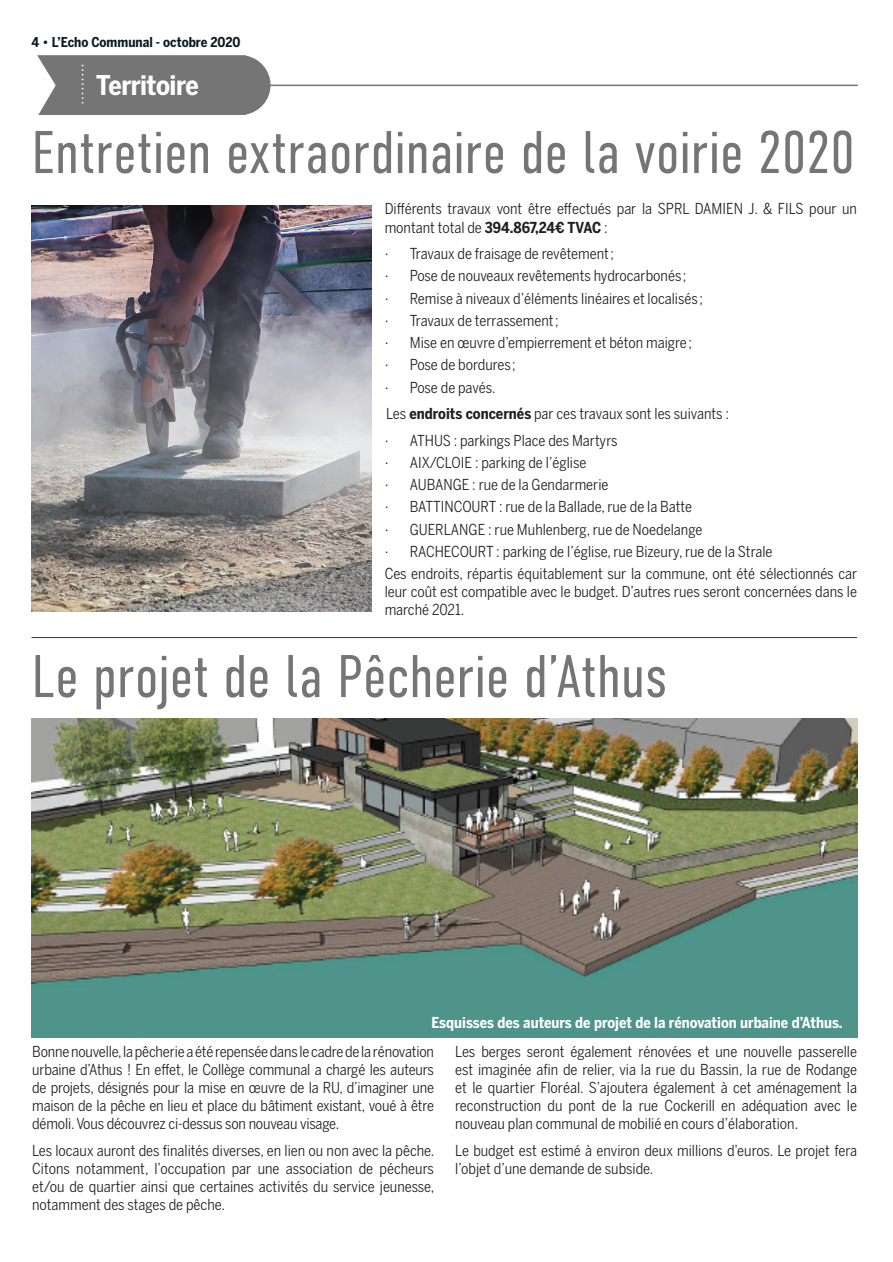
<style>
.page{position:relative;width:893px;height:1262px;background:#fff}
.page>*{position:absolute;margin:0;border:0;box-sizing:border-box;transform-origin:0 0}
.t1{font:300 60px "DIN Condensed";letter-spacing:-.005em;color:#767575}
.t2{font:700 27px "Benton Sans Cond";letter-spacing:-.02em;color:#fff}
.t3{font:15px/18px "Benton Sans Cond";color:#231f20}
.t4{font:700 15px "Benton Sans Cond";color:#fff}
.t5{font:13.8px "Myriad Pro";color:#fff}
.t6{font:700 13.5px "Benton Sans Cond";color:#0b1a22}
.s1{font-weight:700}
</style>
<div class="page">
<hr style="left:32px;top:85px;width:825px;height:1px;background:#767575">
<svg style="left:32px;top:55px;width:238px;height:60px;background:#828181"></svg>
<hr style="left:31px;top:637px;width:825px;height:1px;background:#434343">
<img style="left:31px;top:205px;width:341px;height:406px">
<img style="left:31px;top:718px;width:825px;height:319px">
<p class="t6" style="left:32px;top:35px;width:210px">4 • L’Echo Communal - octobre 2020</p>
<p class="t5" style="left:70px;top:105px;width:43px;rotate:-90deg">………</p>
<h2 class="t2" style="left:96px;top:70px;width:104px">Territoire</h2>
<h1 class="t1" style="left:31px;top:119px;width:824px">Entretien extraordinaire de la voirie 2020</h1>
<p class="t3" style="left:384px;top:200px;width:473px">Différents travaux vont être effectués par la SPRL DAMIEN J. &amp; FILS pour un montant total de <span class="s1">394.867,24€ TVAC</span> :</p>
<p class="t3" style="left:384px;top:242px;width:319px;line-height:22.2px">· Travaux de fraisage de revêtement ;<br>· Pose de nouveaux revêtements hydrocarbonés ;<br>· Remise à niveaux d’éléments linéaires et localisés ; · Travaux de terrassement ;<br>· Mise en œuvre d’empierrement et béton maigre ;<br>· Pose de bordures ;<br>· Pose de pavés.</p>
<p class="t3" style="left:384px;top:400px;width:346px;line-height:26.5px">Les <span class="s1">endroits concernés</span> par ces travaux sont les suivants : · ATHUS : parkings Place des Martyrs</p>
<p class="t3" style="left:384px;top:451px;width:474px;line-height:22.2px">· AIX/CLOIE : parking de l’église<br>· AUBANGE : rue de la Gendarmerie<br>· BATTINCOURT : rue de la Ballade, rue de la Batte<br>· GUERLANGE : rue Muhlenberg, rue de Noedelange<br>· RACHECOURT : parking de l’église, rue Bizeury, rue de la Strale<br>Ces endroits, répartis équitablement sur la commune, ont été sélectionnés car</p>
<p class="t3" style="left:384px;top:582px;width:473px">leur coût est compatible avec le budget. D’autres rues seront concernées dans le marché 2021.</p>
<h1 class="t1" style="left:31px;top:642px;width:637px">Le projet de la Pêcherie d’Athus</h1>
<p class="t4" style="left:431px;top:1013px;width:412px">Esquisses des auteurs de projet de la rénovation urbaine d’Athus.</p>
<p class="t3" style="left:32px;top:1042px;width:403px;text-align:justify">Bonne nouvelle, la pêcherie a été repensée dans le cadre de la rénovation urbaine d’Athus ! En effet, le Collège communal a chargé les auteurs de projets, désignés pour la mise en œuvre de la RU, d’imaginer une maison de la pêche en lieu et place du bâtiment existant, voué à être démoli. Vous découvrez ci-dessus son nouveau visage.</p>
<p class="t3" style="left:32px;top:1140px;width:403px;text-align:justify">Les locaux auront des finalités diverses, en lien ou non avec la pêche.<br>Citons notamment, l’occupation par une association de pécheurs et/ou de quartier ainsi que certaines activités du service jeunesse, notamment des stages de pêche.</p>
<p class="t3" style="left:455px;top:1042px;width:403px;text-align:justify">Les berges seront également rénovées et une nouvelle passerelle est imaginée afin de relier, via la rue du Bassin, la rue de Rodange et le quartier Floréal. S’ajoutera également à cet aménagement la reconstruction du pont de la rue Cockerill en adéquation avec le nouveau plan communal de mobilié en cours d’élaboration.</p>
<p class="t3" style="left:455px;top:1140px;width:403px">Le budget est estimé à environ deux millions d’euros. Le projet fera l’objet d’une demande de subside.</p>
</div>
